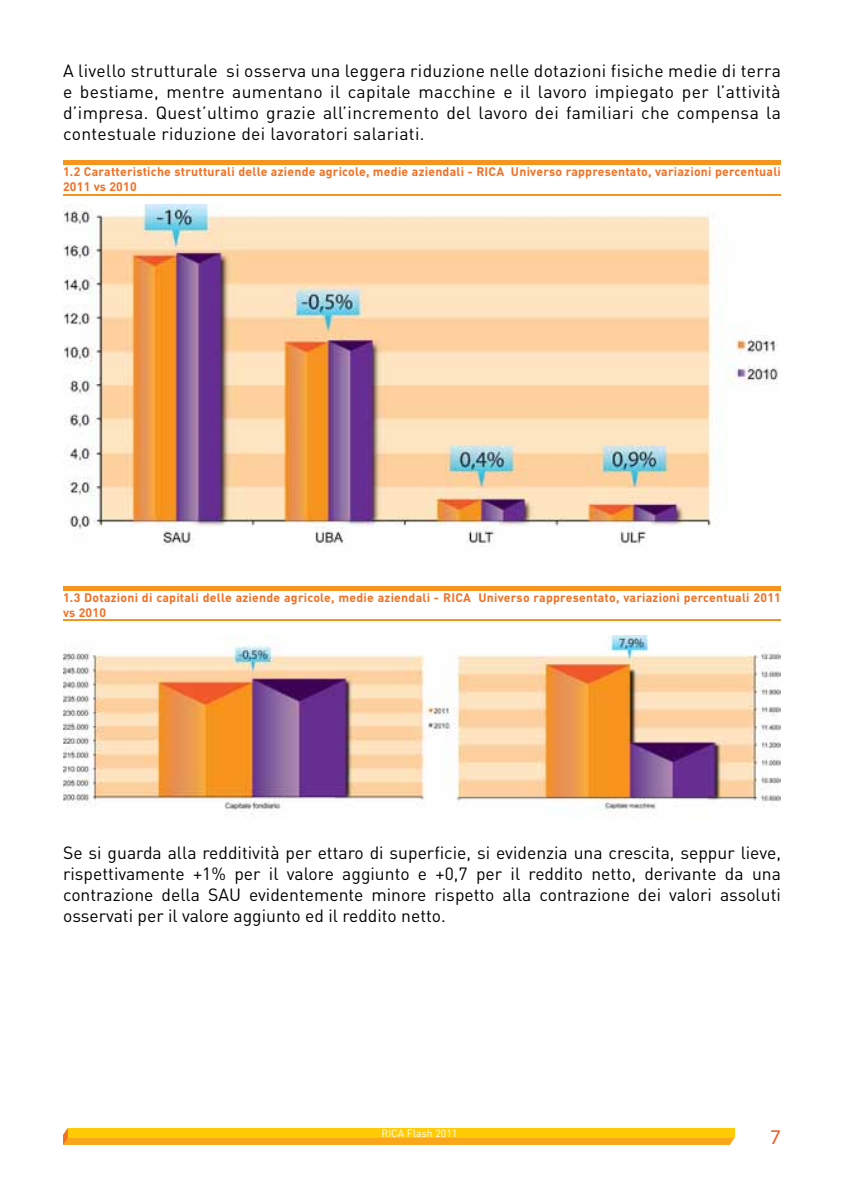
<style>
.page{position:relative;width:844px;height:1191px;background:#fff}
.page>*{position:absolute;margin:0;border:0;box-sizing:border-box;transform-origin:0 0}
.t1{font:21px "Myriad Pro";color:#f15a22}
.t2{font:17.5px/21px "DIN";color:#000;text-align:justify}
.t3{font:700 12.25px/14.7px "DIN";letter-spacing:.02em;color:#f36f21}
.t4{font:10.5px "DIN";color:#fff}
</style>
<div class="page">
<svg style="left:63px;top:1128px;width:671px;height:17px;background:#fcbb0e"></svg>
<img style="left:63px;top:204px;width:715px;height:343px">
<img style="left:63px;top:635px;width:717px;height:177px">
<div style="left:63px;top:160px;width:717px;height:5px;background:#f7941e"></div>
<div style="left:63px;top:586px;width:717px;height:5px;background:#f7941e"></div>
<hr style="left:63px;top:193px;width:717px;height:2px;background:#f7941e">
<hr style="left:63px;top:619px;width:717px;height:2px;background:#f7941e">
<p class="t2" style="left:63px;top:60px;width:719px">A livello strutturale si osserva una leggera riduzione nelle dotazioni fisiche medie di terra e bestiame, mentre aumentano il capitale macchine e il lavoro impiegato per l’attività d’impresa. Quest’ultimo grazie all’incremento del lavoro dei familiari che compensa la contestuale riduzione dei lavoratori salariati.</p>
<p class="t3" style="left:63px;top:164px;width:719px">1.2 Caratteristiche strutturali delle aziende agricole, medie aziendali - RICA Universo rappresentato, variazioni percentuali<br>2011 vs 2010</p>
<p class="t3" style="left:63px;top:590px;width:719px">1.3 Dotazioni di capitali delle aziende agricole, medie aziendali - RICA Universo rappresentato, variazioni percentuali 2011 vs 2010</p>
<p class="t2" style="left:63px;top:841px;width:719px">Se si guarda alla redditività per ettaro di superficie, si evidenzia una crescita, seppur lieve, rispettivamente +1% per il valore aggiunto e +0,7 per il reddito netto, derivante da una contrazione della SAU evidentemente minore rispetto alla contrazione dei valori assoluti osservati per il valore aggiunto ed il reddito netto.</p>
<p class="t4" style="left:381px;top:1126px;width:77px">RICA Flash 2011</p>
<p class="t1" style="left:770px;top:1123px;width:12px">7</p>
</div>
